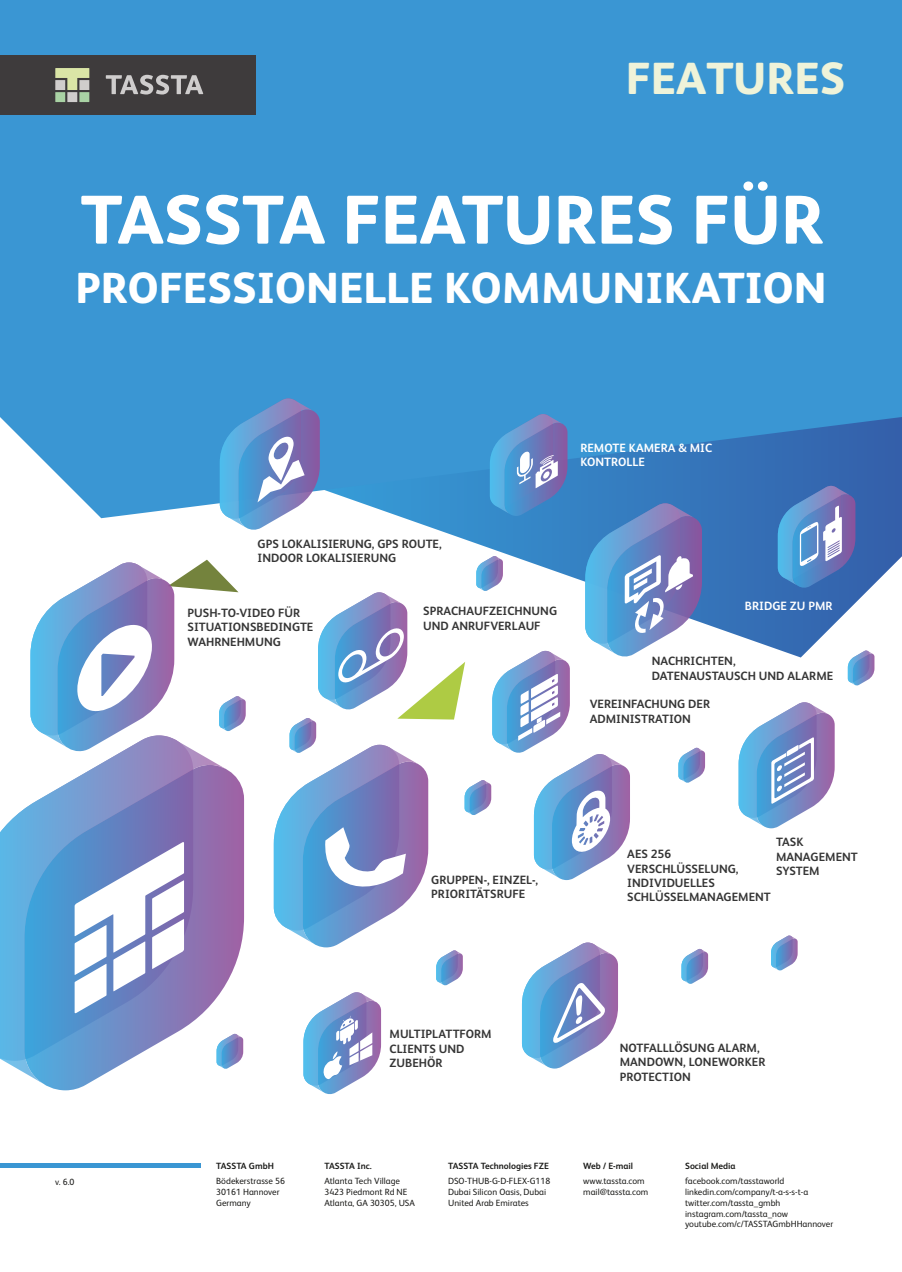
<style>
.page{position:relative;width:902px;height:1272px;background:#fff}
.page>*{position:absolute;margin:0;border:0;box-sizing:border-box;transform-origin:0 0}
.t1{font:800 69px "FS Albert Pro";color:#fff}
.t2{font:800 45px "FS Albert Pro";color:#eff3d9}
.t3{font:800 43.5px "FS Albert Pro";color:#fff}
.t4{font:700 12px/14.4px "FS Albert Pro";color:#353535}
.t5{font:700 12px/14.4px "FS Albert Pro";color:#fff}
.t6{font:9px/10.8px "FS Albert Pro";color:#1d1d1b}
.t7{font:700 9px "FS Albert Pro";color:#1d1d1b}
</style>
<div class="page">
<svg style="left:708px;top:518px;width:193px;height:139px"></svg>
<div style="left:0;top:0;width:901px;height:518px;background:#3a96d3"></div>
<div style="left:0;top:55px;width:255px;height:60px;background:#3e3b3c"></div>
<svg style="left:106px;top:75px;width:97px;height:19px"></svg>
<div style="left:67px;top:92px;width:10px;height:10px;background:#d0cdcc"></div>
<div style="left:79px;top:92px;width:10px;height:10px;background:#a9d2a4"></div>
<div style="left:55px;top:92px;width:10px;height:10px;background:#a9d2a4"></div>
<svg style="left:55px;top:68px;width:34px;height:22px"></svg>
<hr style="left:0;top:1163px;width:200px;height:4px;background:#3a96d3">
<svg style="left:771px;top:935px;width:26px;height:36px"></svg>
<svg style="left:847px;top:650px;width:27px;height:36px"></svg>
<svg style="left:0;top:805px;width:30px;height:271px;background:#68b7e5"></svg>
<svg style="left:30px;top:398px;width:678px;height:697px"></svg>
<svg style="left:738px;top:702px;width:96px;height:126px"></svg>
<svg style="left:777px;top:486px;width:78px;height:104px;background:#668cc6"></svg>
<h2 class="t2" style="left:625px;top:43px;width:221px">FEATURES</h2>
<h1 class="t1" style="left:81px;top:166px;width:744px">TASSTA FEATURES FÜR</h1>
<h3 class="t3" style="left:75px;top:254px;width:752px">PROFESSIONELLE KOMMUNIKATION</h3>
<p class="t6" style="left:55px;top:1175px;width:21px">v. 6.0</p>
<p class="t5" style="left:580px;top:439px;width:133px">REMOTE KAMERA &amp; MIC<br>KONTROLLE</p>
<p class="t4" style="left:257px;top:535px;width:186px">GPS LOKALISIERUNG, GPS ROUTE,<br>INDOOR LOKALISIERUNG</p>
<p class="t4" style="left:187px;top:604px;width:127px">PUSH-TO-VIDEO FÜR<br>SITUATIONSBEDINGTE<br>WAHRNEHMUNG</p>
<p class="t4" style="left:423px;top:603px;width:135px">SPRACHAUFZEICHNUNG<br>UND ANRUFVERLAUF</p>
<p class="t5" style="left:744px;top:598px;width:89px">BRIDGE ZU PMR</p>
<p class="t4" style="left:651px;top:653px;width:183px">NACHRICHTEN,<br>DATENAUSTAUSCH UND ALARME</p>
<p class="t4" style="left:589px;top:696px;width:122px">VEREINFACHUNG DER<br>ADMINISTRATION</p>
<p class="t4" style="left:431px;top:871px;width:108px">GRUPPEN-, EINZEL-,<br>PRIORITÄTSRUFE</p>
<p class="t4" style="left:776px;top:834px;width:83px">TASK<br>MANAGEMENT<br>SYSTEM</p>
<p class="t4" style="left:627px;top:846px;width:145px">AES 256<br>VERSCHLÜSSELUNG,<br>INDIVIDUELLES<br>SCHLÜSSELMANAGEMENT</p>
<p class="t7" style="left:216px;top:1159px;width:59px">TASSTA GmbH</p>
<p class="t6" style="left:216px;top:1174px;width:70px">Bödekerstrasse 56<br>30161 Hannover<br>Germany</p>
<p class="t4" style="left:389px;top:1026px;width:104px">MULTIPLATTFORM<br>CLIENTS UND<br>ZUBEHÖR</p>
<p class="t7" style="left:324px;top:1159px;width:49px">TASSTA Inc.</p>
<p class="t6" style="left:324px;top:1174px;width:92px">Atlanta Tech Village<br>3423 Piedmont Rd NE<br>Atlanta, GA 30305, USA</p>
<p class="t7" style="left:448px;top:1159px;width:102px">TASSTA Technologies FZE</p>
<p class="t6" style="left:448px;top:1174px;width:104px">DSO-THUB-G-D-FLEX-G118<br>Dubai Silicon Oasis, Dubai<br>United Arab Emirates</p>
<p class="t4" style="left:619px;top:1039px;width:147px">NOTFALLLÖSUNG ALARM,<br>MANDOWN, LONEWORKER<br>PROTECTION</p>
<p class="t7" style="left:583px;top:1159px;width:51px">Web / E-mail</p>
<p class="t6" style="left:583px;top:1174px;width:67px">www.tassta.com mail@tassta.com</p>
<p class="t7" style="left:685px;top:1159px;width:52px">Social Media</p>
<p class="t6" style="left:685px;top:1174px;width:150px">facebook.com/tasstaworld linkedin.com/company/t-a-s-s-t-a twitter.com/tassta_gmbh instagram.com/tassta_now youtube.com/c/TASSTAGmbHHannover</p>
</div>
